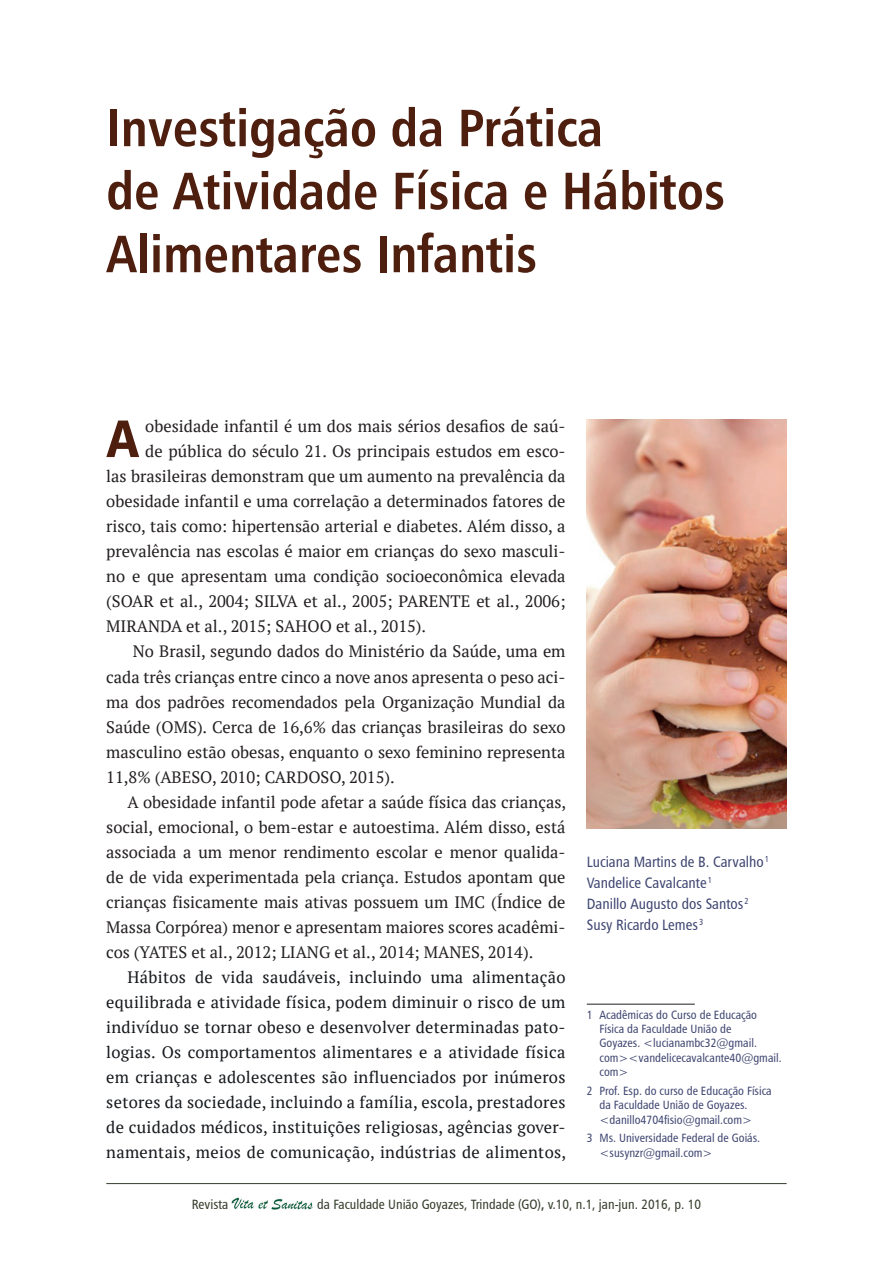
<style>
.page{position:relative;width:893px;height:1263px;background:#fff}
.page>*{position:absolute;margin:0;border:0;box-sizing:border-box;transform-origin:0 0}
.t1{font:52.65px "Humanist 777 BT Black Condensed B";color:#4e1f0f}
.t2{font:52.5px/63px "Humanist 777 BT Bold Condensed B";color:#4e1f0f}
.t3{font:16.5px "PT Serif";color:#231f20}
.t4{font:16.5px/25px "PT Serif";letter-spacing:.02em;color:#15181c;text-align:justify}
.t5{font:15px/21px "Humanist 777 BT Roman Condensed B";color:#404772}
.t6{font:13.5px "Humanist 777 BT Roman Condensed B";color:#343d2b}
.t7{font:12px/14.4px "Humanist 777 BT Roman Condensed B";color:#404772}
.s1{font-family:"Humanist 777 BT Bold Condensed B"}
</style>
<div class="page">
<img style="left:232px;top:1197px;width:81px;height:12px">
<hr style="left:106px;top:1183px;width:681px;height:1px;background:#343d2b">
<hr style="left:587px;top:1004px;width:108px;height:1px;background:#231f20">
<img style="left:587px;top:420px;width:200px;height:409px">
<h2 class="t2" style="left:106px;top:95px;width:620px">Investigação da Prática<br>de Atividade Física e Hábitos<br>Alimentares Infantis</h2>
<h1 class="t1" style="left:107px;top:405px;width:33px">A</h1>
<p class="t3" style="left:145px;top:415px;width:422px">obesidade infantil é um dos mais sérios desafios de saú-</p>
<p class="t3" style="left:145px;top:440px;width:422px">de pública do século 21. Os principais estudos em esco-</p>
<p class="t3" style="left:106px;top:465px;width:461px">las brasileiras demonstram que um aumento na prevalência da</p>
<p class="t3" style="left:106px;top:491px;width:461px">obesidade infantil e uma correlação a determinados fatores de</p>
<p class="t3" style="left:106px;top:516px;width:461px">risco, tais como: hipertensão arterial e diabetes. Além disso, a</p>
<p class="t3" style="left:106px;top:541px;width:461px">prevalência nas escolas é maior em crianças do sexo masculi-</p>
<p class="t3" style="left:106px;top:566px;width:461px">no e que apresentam uma condição socioeconômica elevada</p>
<p class="t3" style="left:106px;top:591px;width:461px">(SOAR et al., 2004; SILVA et al., 2005; PARENTE et al., 2006;</p>
<p class="t3" style="left:106px;top:616px;width:321px">MIRANDA et al., 2015; SAHOO et al., 2015).</p>
<p class="t3" style="left:133px;top:641px;width:434px">No Brasil, segundo dados do Ministério da Saúde, uma em</p>
<p class="t3" style="left:106px;top:666px;width:461px">cada três crianças entre cinco a nove anos apresenta o peso aci-</p>
<p class="t3" style="left:106px;top:691px;width:461px">ma dos padrões recomendados pela Organização Mundial da</p>
<p class="t3" style="left:106px;top:716px;width:461px">Saúde (OMS). Cerca de 16,6% das crianças brasileiras do sexo</p>
<p class="t3" style="left:106px;top:741px;width:461px">masculino estão obesas, enquanto o sexo feminino representa</p>
<p class="t3" style="left:106px;top:766px;width:290px">11,8% (ABESO, 2010; CARDOSO, 2015).</p>
<p class="t3" style="left:128px;top:791px;width:440px">A obesidade infantil pode afetar a saúde física das crianças,</p>
<p class="t3" style="left:106px;top:816px;width:461px">social, emocional, o bem-estar e autoestima. Além disso, está</p>
<p class="t3" style="left:106px;top:841px;width:461px">associada a um menor rendimento escolar e menor qualida-</p>
<p class="t3" style="left:106px;top:866px;width:461px">de de vida experimentada pela criança. Estudos apontam que</p>
<p class="t3" style="left:106px;top:891px;width:461px">crianças fisicamente mais ativas possuem um IMC (Índice de</p>
<p class="t3" style="left:106px;top:916px;width:461px">Massa Corpórea) menor e apresentam maiores scores acadêmi-</p>
<p class="t3" style="left:106px;top:941px;width:429px">cos (YATES et al., 2012; LIANG et al., 2014; MANES, 2014).</p>
<p class="t4" style="left:106px;top:964px;width:461px;text-indent:21px">Hábitos de vida saudáveis, incluindo uma alimentação equilibrada e atividade física, podem diminuir o risco de um indivíduo se tornar obeso e desenvolver determinadas pato&shy;logias. Os comportamentos alimentares e a atividade física em crianças e adolescentes são influenciados por inúmeros setores da sociedade, incluindo a família, escola, prestadores de cuidados médicos, instituições religiosas, agências gover&shy;namentais, meios de comunicação, indústrias de alimentos,</p>
<p class="t5" style="left:587px;top:851px;width:184px">Luciana Martins de B. Carvalho <sup>1<br></sup>Vandelice Cavalcante <sup>1<br></sup>Danillo Augusto dos Santos <sup>2<br></sup>Susy Ricardo Lemes <sup>3</sup></p>
<p class="t7" style="left:600px;top:1007px;width:184px;text-indent:-13px">1 Acadêmicas do Curso de Educação<br>Física da Faculdade União de<br>Goyazes. &lt;lucianambc32@gmail. com&gt;&lt;vandelicecavalcante40@gmail. com&gt;</p>
<p class="t7" style="left:600px;top:1083px;width:174px;text-indent:-13px">2 Prof. Esp. do curso de Educação Física da Faculdade União de Goyazes. &lt;danillo4704fisio@gmail.com&gt;</p>
<p class="t7" style="left:600px;top:1131px;width:162px;text-indent:-13px">3 Ms. Universidade Federal de Goiás. &lt;susynzr@gmail.com&gt;</p>
<p class="t6" style="left:192px;top:1195px;width:38px">Revista</p>
<p class="t6" style="left:317px;top:1195px;width:385px">da Faculdade União Goyazes, Trindade (GO)<span class="s1">,</span> v.10, n.1, jan-jun. 2016, p. 10</p>
</div>
